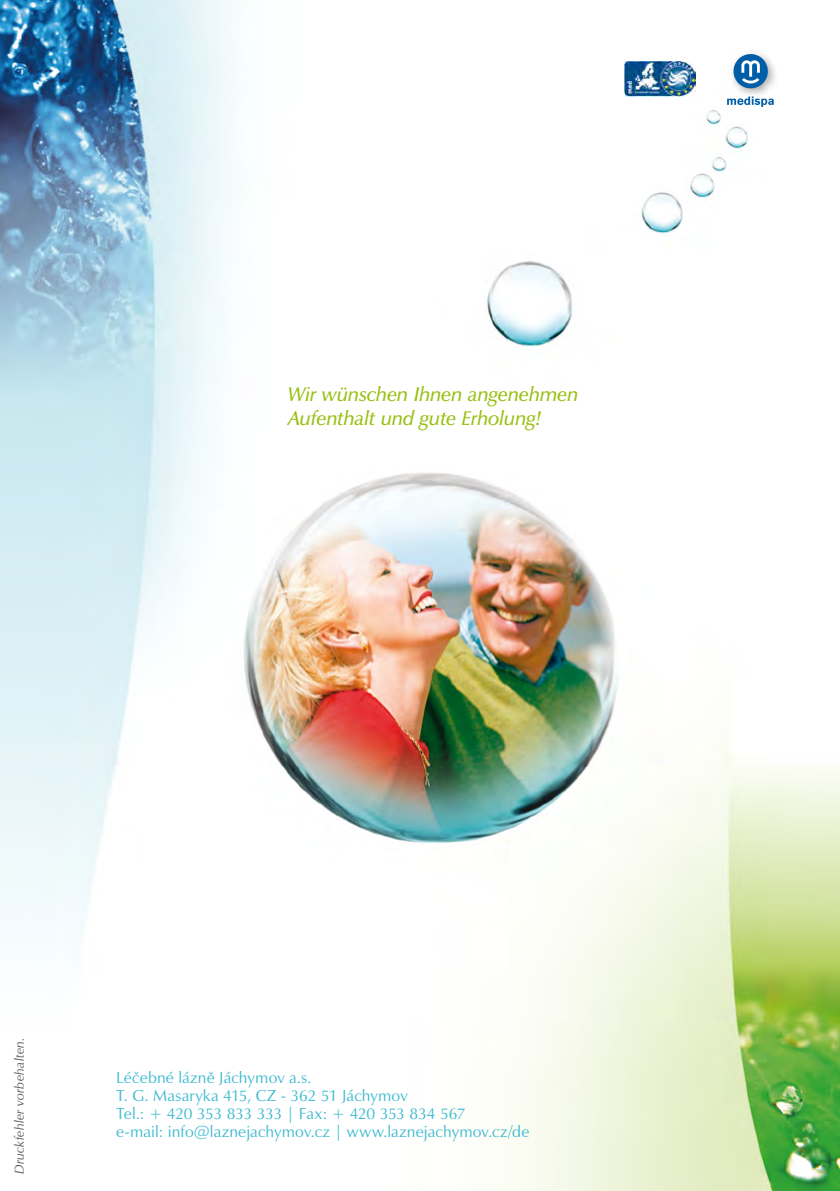
<style>
.page{position:relative;width:840px;height:1191px;background:#fff}
.page>*{position:absolute;margin:0;border:0;box-sizing:border-box;transform-origin:0 0}
.t1{font:italic 600 20px/24px "Zapf Humanist 601 BTCE";color:#97bf0d}
.t2{font:16px/18px "Zapf Humanist 601 BTCE";letter-spacing:.005em;color:#3dbad1}
.t3{font:italic 13px "Zapf Humanist 601 BTCE";letter-spacing:.01em;color:#58585a}
</style>
<div class="page">
<img style="left:0;top:0;width:839px;height:1191px">
<img style="left:624px;top:61px;width:70px;height:35px">
<img style="left:728px;top:50px;width:55px;height:53px">
<svg style="left:726px;top:96px;width:47px;height:11px"></svg>
<svg style="left:731px;top:52px;width:38px;height:38px"></svg>
<p class="t1" style="left:288px;top:382px;width:292px">Wir wünschen Ihnen angenehmen<br>Aufenthalt und gute Erholung!</p>
<p class="t3" style="left:11px;top:1174px;width:138px;rotate:-90deg">Druckfehler vorbehalten.</p>
<p class="t2" style="left:116px;top:1068px;width:414px">Léčebné lázně Jáchymov a.s.<br>T. G. Masaryka 415, CZ - 362 51 Jáchymov<br>Tel.: + 420 353 833 333 | Fax: + 420 353 834 567<br>e-mail: info@laznejachymov.cz | www.laznejachymov.cz/de</p>
</div>
